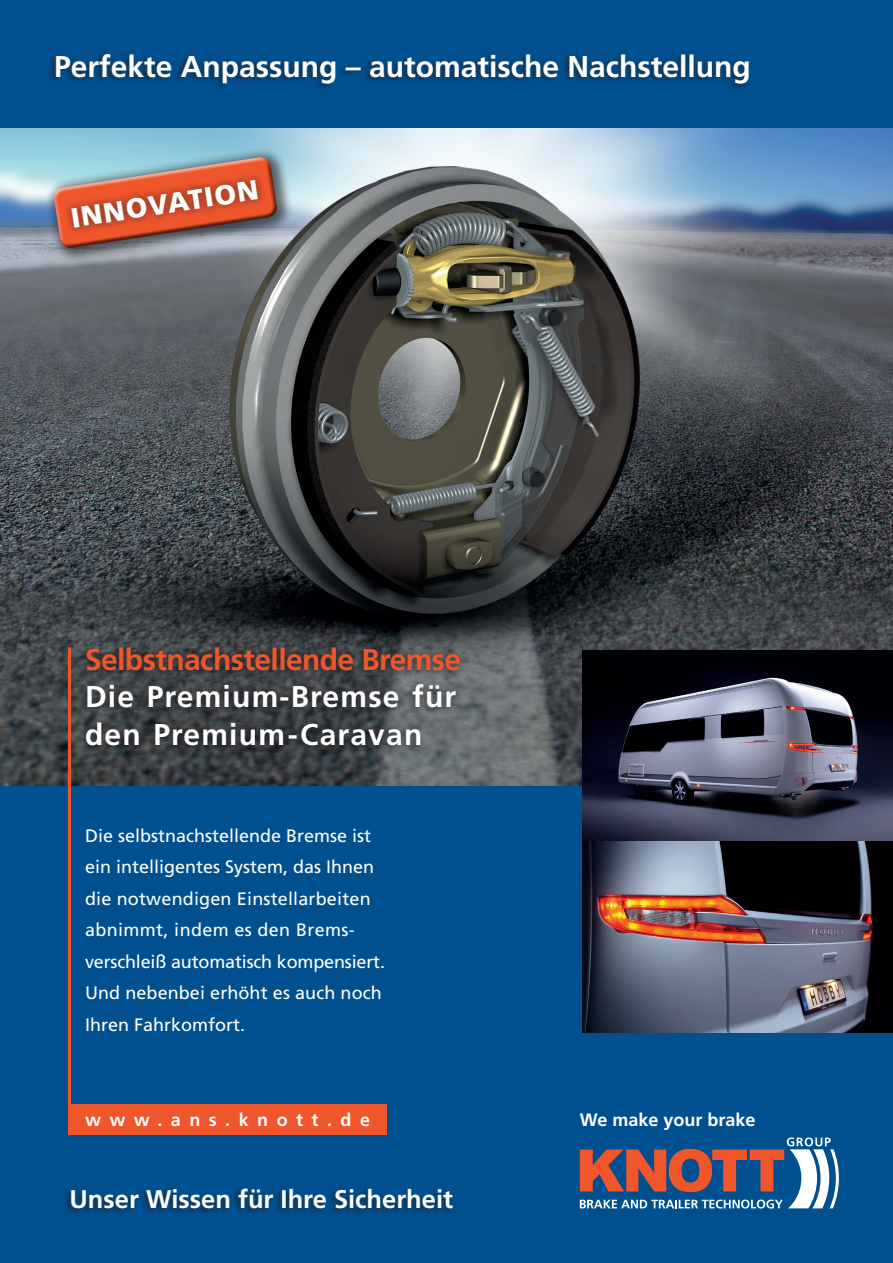
<style>
.page{position:relative;width:893px;height:1263px;background:#fff}
.page>*{position:absolute;margin:0;border:0;box-sizing:border-box;transform-origin:0 0}
.t1{font:700 30px "Frutiger";color:#fff}
.t2{font:700 30px/37.5px "Frutiger";letter-spacing:.04em;color:#fff}
.t3{font:700 30px "Frutiger";letter-spacing:-.02em;color:#f0562c}
.t4{font:900 27.75px "Frutiger";color:#fff}
.t5{font:700 25.5px "Frutiger";color:#fff}
.t6{font:18px/31.5px "Frutiger";color:#fff}
.t7{font:700 18px "Frutiger";letter-spacing:.47em;color:#fff}
.t8{font:700 18px "Frutiger";color:#fff}
</style>
<div class="page">
<img style="left:0;top:128px;width:893px;height:659px">
<div style="left:0;top:787px;width:893px;height:476px;background:#004f8f"></div>
<div style="left:0;top:0;width:893px;height:128px;background:#004f8f"></div>
<img style="left:583px;top:650px;width:310px;height:383px">
<div style="left:68px;top:1105px;width:319px;height:30px;background:#f0562c"></div>
<div style="left:78px;top:642px;width:387px;height:111px;background:#231f20;opacity:.5"></div>
<div style="left:63px;top:1186px;width:391px;height:30px;background:#231f20;opacity:.48"></div>
<hr style="left:68px;top:647px;width:3px;height:488px;background:#f0562c">
<svg style="left:580px;top:1137px;width:259px;height:71px"></svg>
<div style="left:48px;top:52px;width:701px;height:39px;background:#231f20;opacity:.48"></div>
<div style="left:44px;top:146px;width:250px;height:118px;background:#231f20;opacity:.65"></div>
<svg style="left:52px;top:155px;width:229px;height:96px;background:#9f9a9c"></svg>
<div style="left:63px;top:171px;width:204px;height:66px;background:#231f20;opacity:.41"></div>
<h1 class="t1" style="left:54px;top:49px;width:698px">Perfekte Anpassung – automatische Nachstellung</h1>
<h2 class="t4" style="left:68px;top:202px;width:191px;rotate:-9deg">Innovation</h2>
<h1 class="t3" style="left:85px;top:642px;width:378px">Selbstnachstellende Bremse</h1>
<h1 class="t2" style="left:85px;top:678px;width:373px">Die Premium-Bremse für den Premium-Caravan</h1>
<p class="t6" style="left:85px;top:819px;width:301px">Die selbstnachstellende Bremse ist ein intelligentes System, das Ihnen die notwendigen Einstellarbeiten abnimmt, indem es den Brems&shy;verschleiß automatisch kompensiert.<br>Und nebenbei erhöht es auch noch<br>Ihren Fahrkomfort.</p>
<p class="t7" style="left:85px;top:1109px;width:286px">www.ans.knott.de</p>
<h3 class="t5" style="left:70px;top:1184px;width:385px">Unser Wissen für Ihre Sicherheit</h3>
<p class="t8" style="left:580px;top:1109px;width:177px">We make your brake</p>
</div>
